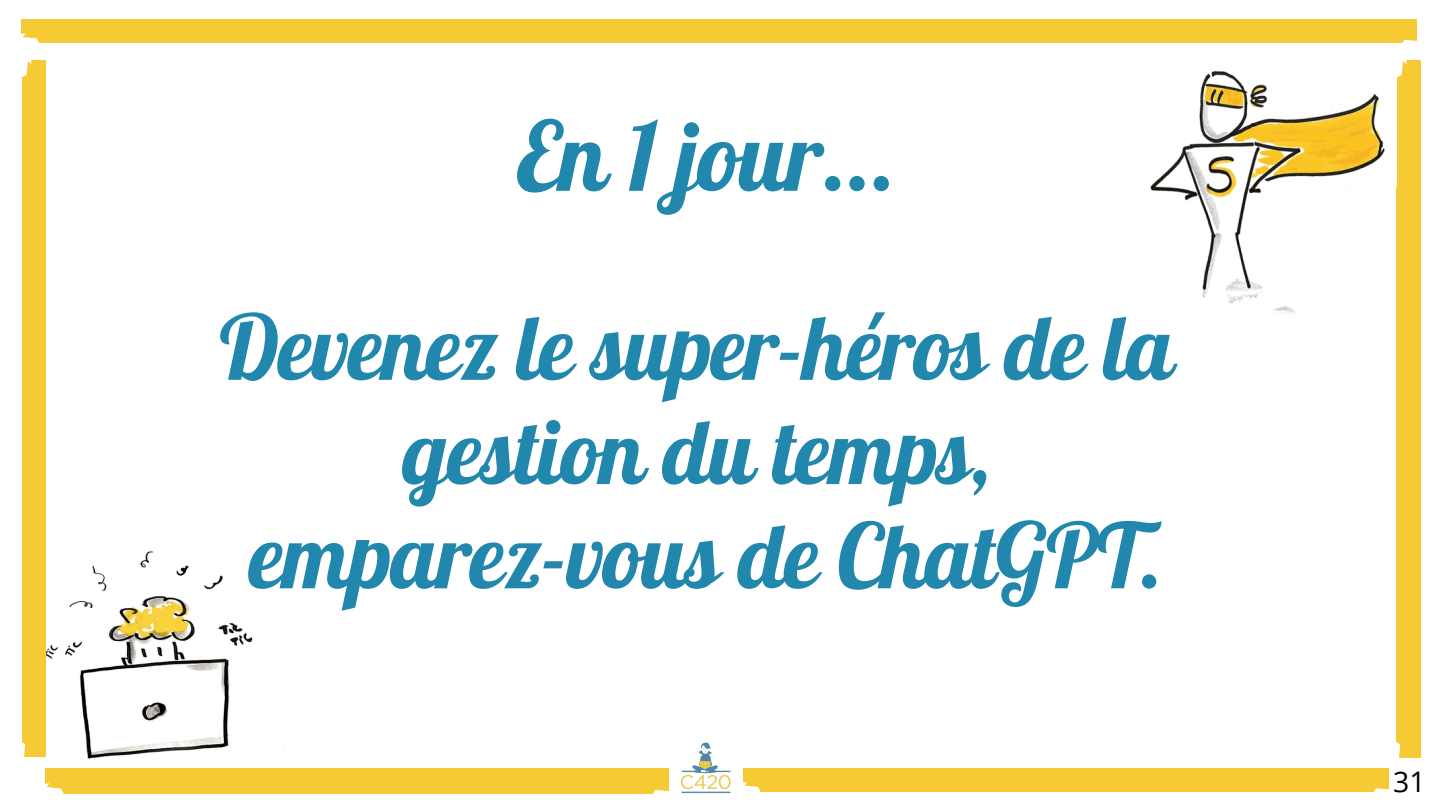
<style>
.page{position:relative;width:1440px;height:810px;background:#fff}
.page>*{position:absolute;margin:0;border:0;box-sizing:border-box;transform-origin:0 0}
.t1{font:96px "Lobster";letter-spacing:-.01em;color:#2287ac}
.t2{font:90px/104.2px "Lobster";letter-spacing:-.01em;color:#2287ac;text-align:center}
.t3{font:28.3px "Open Sans";color:#000}
</style>
<div class="page">
<img style="left:680px;top:742px;width:64px;height:51px">
<div style="left:22px;top:20px;width:1395px;height:23px;background:#f5ca35"></div>
<img style="left:45px;top:536px;width:276px;height:233px">
<div style="left:22px;top:60px;width:23px;height:697px;background:#f5ca34"></div>
<div style="left:45px;top:769px;width:624px;height:25px;background:#f5ca35"></div>
<div style="left:744px;top:769px;width:644px;height:22px;background:#f5ca34"></div>
<div style="left:1397px;top:60px;width:24px;height:697px;background:#f5ca34"></div>
<img style="left:1150px;top:70px;width:235px;height:244px">
<p class="t1" style="left:516px;top:95px;width:381px">En 1 jour...</p>
<p class="t2" style="left:220px;top:294px;width:956px">Devenez le super-héros de la gestion du temps, emparez-vous de ChatGPT.</p>
<p class="t3" style="left:1393px;top:761px;width:34px">31</p>
</div>
